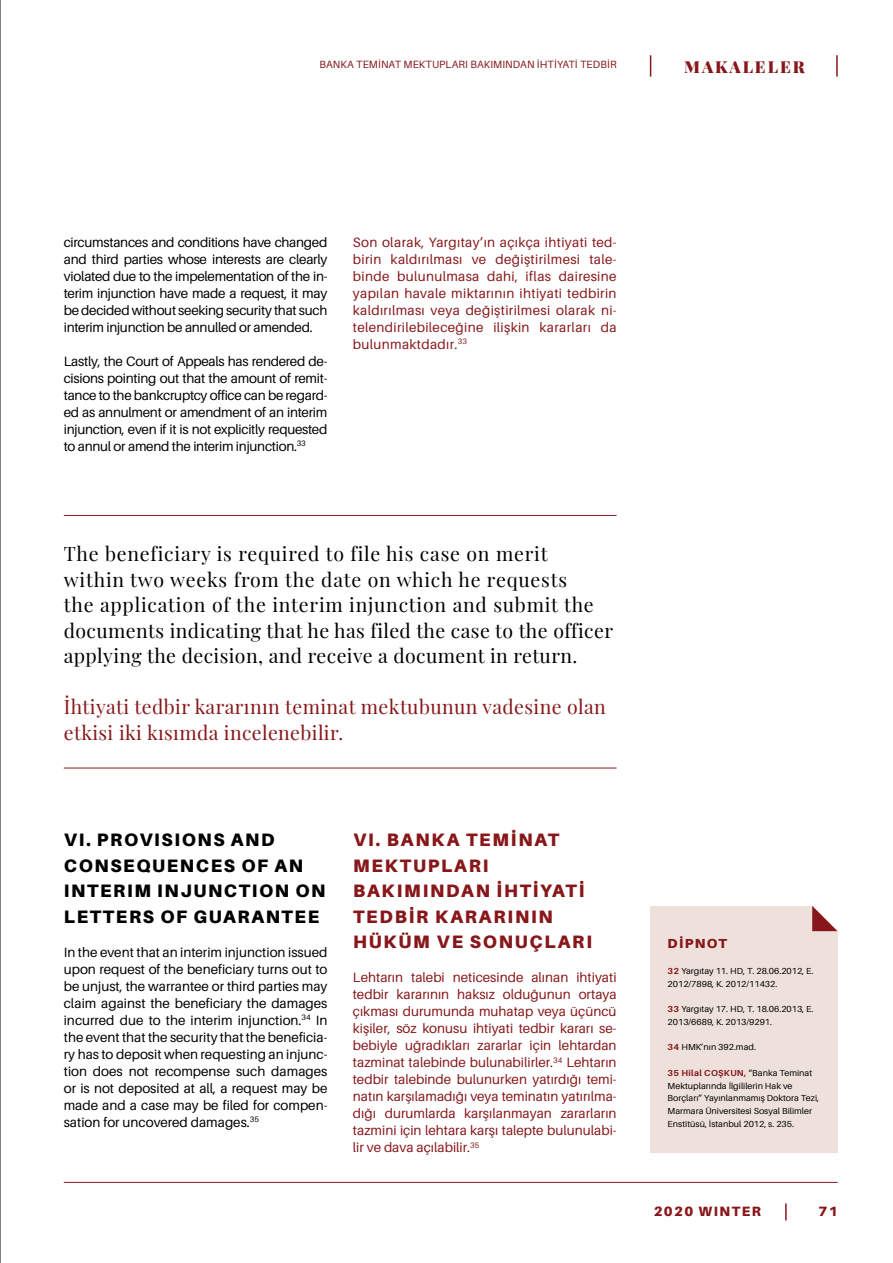
<style>
.page{position:relative;width:893px;height:1263px;background:#fff}
.page>*{position:absolute;margin:0;border:0;box-sizing:border-box;transform-origin:0 0}
.t1{font:19.5px/25.5px "Playfair Display";letter-spacing:.04em;color:#000}
.t2{font:19.5px/25.5px "Playfair Display";letter-spacing:.02em;color:#87171a}
.t3{font:900 18px/25.5px "Aileron";letter-spacing:.1em;color:#87171a}
.t4{font:900 18px/25.5px "Aileron";letter-spacing:.09em;color:#000}
.t5{font:900 16.5px "Playfair Display";letter-spacing:.12em;color:#87171a}
.t6{font:13.5px/17px "Aileron";letter-spacing:-.02em;color:#000;text-align:justify}
.t7{font:13.5px/17px "Aileron";letter-spacing:.02em;color:#87171a;text-align:justify}
.t8{font:900 13.5px "Aileron";letter-spacing:.11em;color:#87171a}
.t9{font:900 13.05px "Aileron";letter-spacing:.1em;color:#87171a}
.t10{font:10.5px "Aileron";letter-spacing:.01em;color:#87171a}
.t11{font:8.7px/12.8px "Aileron";color:#000}
.s1{font-weight:700;color:#87171a}
</style>
<div class="page">
<hr style="left:64px;top:1182px;width:774px;height:1px;background:#87171a">
<svg style="left:785px;top:1203px;width:2px;height:17px"></svg>
<svg style="left:650px;top:55px;width:1px;height:22px"></svg>
<hr style="left:836px;top:55px;width:2px;height:22px;background:#87171a">
<hr style="left:0;top:0;width:1px;height:1263px;background:#000">
<hr style="left:64px;top:515px;width:553px;height:1px;background:#87171a">
<hr style="left:64px;top:768px;width:553px;height:1px;background:#87171a">
<div style="left:651px;top:906px;width:187px;height:246px;background:#eee1db"></div>
<svg style="left:812px;top:906px;width:26px;height:25px"></svg>
<p class="t10" style="left:319px;top:59px;width:299px">BANKA TEMİNAT MEKTUPLARI BAKIMINDAN İHTİYATİ TEDBİR</p>
<p class="t5" style="left:684px;top:54px;width:122px">MAKALELER</p>
<p class="t6" style="left:64px;top:234px;width:265px">circumstances and conditions have changed and third parties whose interests are clearly violated due to the impelementation of the in&shy;terim injunction have made a request, it may be decided without seeking security that such interim injunction be annulled or amended.</p>
<p class="t6" style="left:64px;top:353px;width:265px">Lastly, the Court of Appeals has rendered de&shy;cisions pointing out that the amount of remit&shy;tance to the bankcruptcy office can be regard&shy;ed as annulment or amendment of an interim injunction, even if it is not explicitly requested to annul or amend the interim injunction.<sup>33</sup></p>
<p class="t7" style="left:353px;top:234px;width:265px">Son olarak, Yargıtay’ın açıkça ihtiyati ted&shy;birin kaldırılması ve değiştirilmesi tale&shy;binde bulunulmasa dahi, iflas dairesine yapılan havale miktarının ihtiyati tedbirin kaldırılması veya değiştirilmesi olarak ni&shy;telendirilebileceğine ilişkin kararları da bulunmaktdadır.<sup>33</sup></p>
<p class="t1" style="left:64px;top:540px;width:551px">The beneficiary is required to file his case on merit<br>within two weeks from the date on which he requests<br>the application of the interim injunction and submit the documents indicating that he has filed the case to the officer applying the decision, and receive a document in return.</p>
<h1 class="t2" style="left:64px;top:693px;width:544px">İhtiyati tedbir kararının teminat mektubunun vadesine olan etkisi iki kısımda incelenebilir.</h1>
<h2 class="t4" style="left:64px;top:827px;width:263px">VI. PROVISIONS AND<br>CONSEQUENCES OF AN<br>INTERIM INJUNCTION ON<br>LETTERS OF GUARANTEE</h2>
<p class="t6" style="left:64px;top:944px;width:265px">In the event that an interim injunction issued upon request of the beneficiary turns out to be unjust, the warrantee or third parties may claim against the beneficiary the damages incurred due to the interim injunction.<sup>34</sup> In the event that the security that the beneficia&shy;ry has to deposit when requesting an injunc&shy;tion does not recompense such damages or is not deposited at all, a request may be made and a case may be filed for compen&shy;sation for uncovered damages.<sup>35</sup></p>
<h2 class="t3" style="left:353px;top:827px;width:240px">VI. BANKA TEMİNAT<br>MEKTUPLARI<br>BAKIMINDAN İHTİYATİ<br>TEDBİR KARARININ<br>HÜKÜM VE SONUÇLARI</h2>
<p class="t7" style="left:353px;top:969px;width:265px">Lehtarın talebi neticesinde alınan ihtiyati tedbir kararının haksız olduğunun ortaya çıkması durumunda muhatap veya üçüncü kişiler, söz konusu ihtiyati tedbir kararı se&shy;bebiyle uğradıkları zararlar için lehtardan tazminat talebinde bulunabilirler.<sup>34</sup> Lehtarın tedbir talebinde bulunurken yatırdığı temi&shy;natın karşılamadığı veya teminatın yatırılma&shy;dığı durumlarda karşılanmayan zararların tazmini için lehtara karşı talepte bulunulabi&shy;lir ve dava açılabilir.<sup>35</sup></p>
<p class="t9" style="left:668px;top:936px;width:61px">DİPNOT</p>
<p class="t11" style="left:668px;top:964px;width:147px"><span class="s1">32</span> Yargıtay 11. HD, T. 28.06.2012, E.<br>2012/7898, K. 2012/11432.</p>
<p class="t11" style="left:668px;top:1003px;width:147px"><span class="s1">33</span> Yargıtay 17. HD, T. 18.06.2013, E.<br>2013/6689, K. 2013/9291.</p>
<p class="t11" style="left:668px;top:1041px;width:90px"><span class="s1">34</span> HMK’nın 392.mad.</p>
<p class="t11" style="left:668px;top:1066px;width:153px"><span class="s1">35 Hilal COŞKUN,</span> “Banka Teminat Mektuplarında İlgililerin Hak ve Borçları” Yayınlanmamış Doktora Tezi, Marmara Üniversitesi Sosyal Bilimler Enstitüsü, İstanbul 2012, s. 235.</p>
<p class="t8" style="left:654px;top:1203px;width:109px">2020 WINTER</p>
<p class="t8" style="left:818px;top:1203px;width:21px">71</p>
</div>
